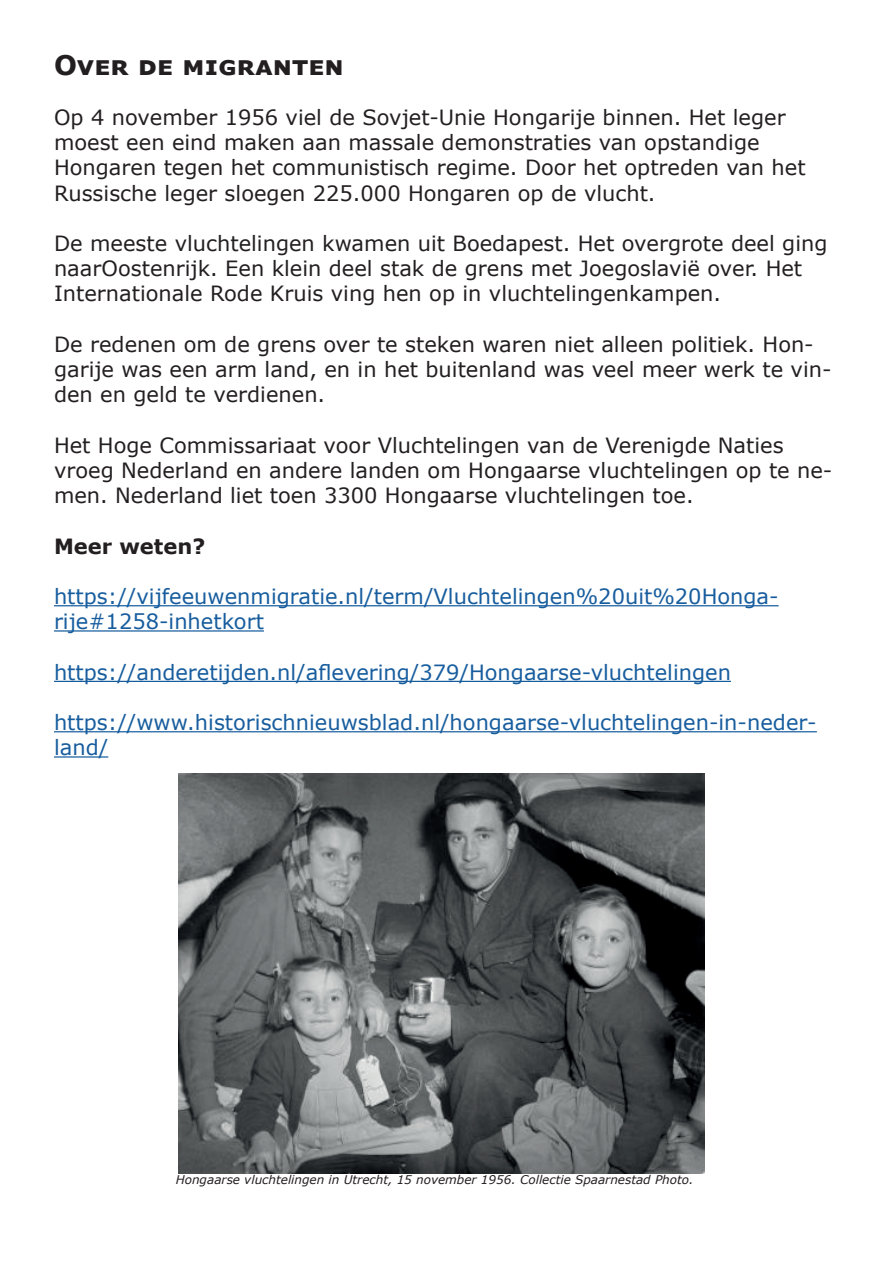
<style>
.page{position:relative;width:893px;height:1263px;background:#fff}
.page>*{position:absolute;margin:0;border:0;box-sizing:border-box;transform-origin:0 0}
.t1{font:700 27px "Verdana";color:#231f20}
.t2{font:21px/25.2px "Verdana";color:#231f20}
.t3{font:21px/25.2px "Verdana";color:#175d9e}
.t4{font:700 21px "Verdana";color:#231f20}
.t5{font:italic 12px "Verdana";color:#231f20}
</style>
<div class="page">
<hr style="left:54px;top:605px;width:725px;height:1px;background:#175d9e">
<hr style="left:54px;top:630px;width:210px;height:2px;background:#175d9e">
<hr style="left:54px;top:681px;width:677px;height:1px;background:#175d9e">
<hr style="left:54px;top:731px;width:763px;height:1px;background:#175d9e">
<hr style="left:54px;top:756px;width:54px;height:2px;background:#175d9e">
<img style="left:178px;top:774px;width:527px;height:399px">
<p class="t1" style="left:54px;top:46px;width:291px">Over de migranten</p>
<p class="t2" style="left:54px;top:105px;width:753px">Op 4 november 1956 viel de Sovjet-Unie Hongarije binnen. Het leger moest een eind maken aan massale demonstraties van opstandige Hongaren tegen het communistisch regime. Door het optreden van het Russische leger sloegen 225.000 Hongaren op de vlucht.</p>
<p class="t2" style="left:54px;top:231px;width:775px">De meeste vluchtelingen kwamen uit Boedapest. Het overgrote deel ging naarOostenrijk. Een klein deel stak de grens met Joegoslavië over. Het<br>Internationale Rode Kruis ving hen op in vluchtelingenkampen.</p>
<p class="t2" style="left:54px;top:331px;width:779px">De redenen om de grens over te steken waren niet alleen politiek. Hon&shy;garije was een arm land, en in het buitenland was veel meer werk te vin&shy;den en geld te verdienen.</p>
<p class="t2" style="left:54px;top:432px;width:780px">Het Hoge Commissariaat voor Vluchtelingen van de Verenigde Naties vroeg Nederland en andere landen om Hongaarse vluchtelingen op te ne&shy;men. Nederland liet toen 3300 Hongaarse vluchtelingen toe.</p>
<p class="t4" style="left:54px;top:531px;width:153px">Meer weten?</p>
<p class="t3" style="left:54px;top:583px;width:726px">https://vijfeeuwenmigratie.nl/term/Vluchtelingen%20uit%20Honga&shy;rije#1258-inhetkort</p>
<p class="t3" style="left:54px;top:659px;width:678px">https://anderetijden.nl/aflevering/379/Hongaarse-vluchtelingen</p>
<p class="t3" style="left:54px;top:709px;width:764px">https://www.historischnieuwsblad.nl/hongaarse-vluchtelingen-in-neder&shy;land/</p>
<p class="t5" style="left:176px;top:1172px;width:519px">Hongaarse vluchtelingen in Utrecht, 15 november 1956. Collectie Spaarnestad Photo.</p>
</div>
